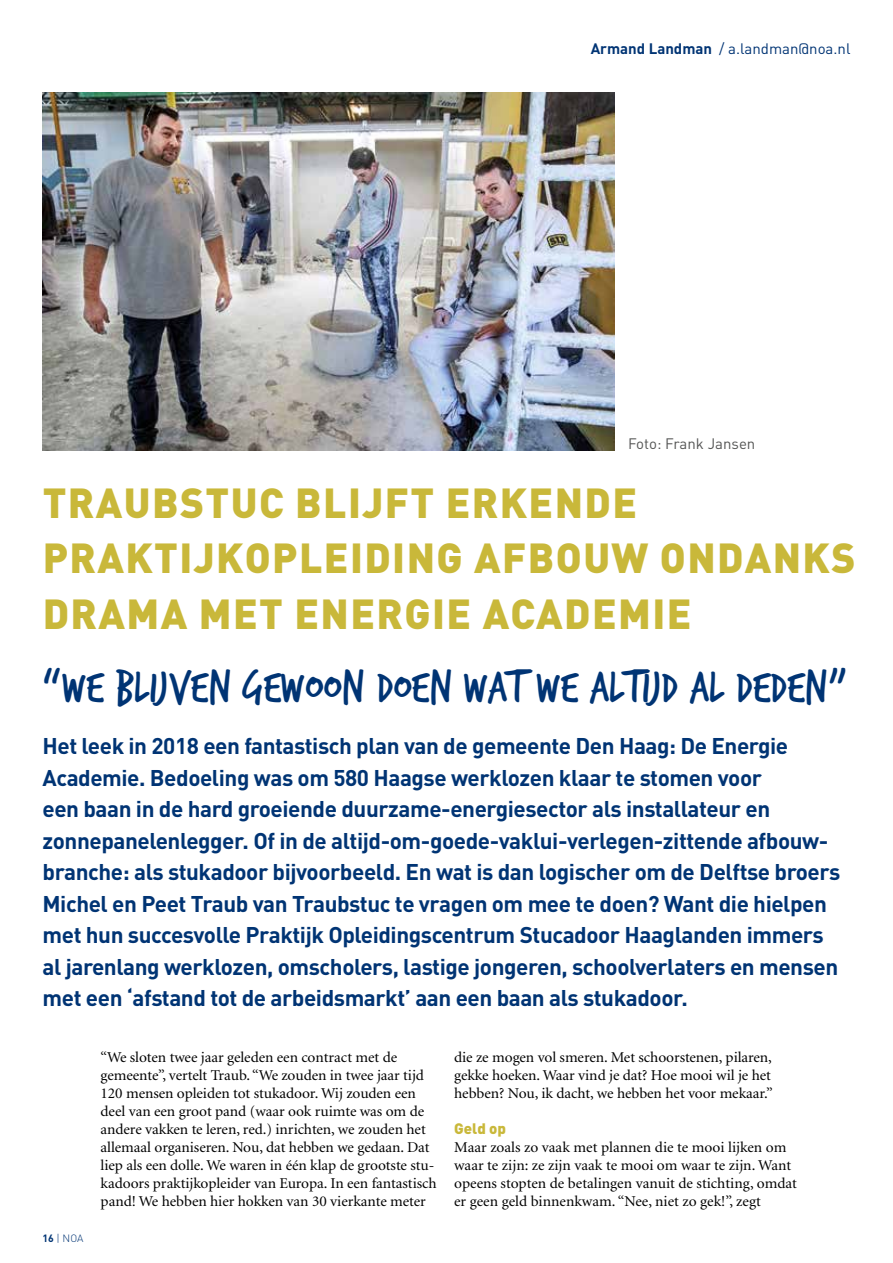
<style>
.page{position:relative;width:893px;height:1263px;background:#fff}
.page>*{position:absolute;margin:0;border:0;box-sizing:border-box;transform-origin:0 0}
.t1{font:48px "Trash Hand";color:#003474}
.t2{font:900 41.55px/55.1px "DIN Pro";letter-spacing:.035em;color:#c9b83a}
.t3{font:700 22.5px/31.5px "DIN Pro";letter-spacing:-.02em;color:#003474}
.t4{font:15px/18px "Minion";letter-spacing:-.005em;color:#000}
.t5{font:15px "DIN Pro";color:#003474}
.t6{font:15px "DIN Pro";color:#555655}
.t7{font:900 15px "DIN Pro";color:#c9b83a}
.t8{font:300 10.5px "DIN Pro";color:#003474}
.s1{font-weight:700}
</style>
<div class="page">
<img style="left:43px;top:92px;width:572px;height:359px">
<p class="t5" style="left:591px;top:38px;width:261px"><span class="s1">Armand Landman</span> / a.landman@noa.nl</p>
<p class="t6" style="left:628px;top:434px;width:129px">Foto: Frank Jansen</p>
<h2 class="t2" style="left:43px;top:474px;width:814px">TRAUBSTUC BLIJFT ERKENDE<br>PRAKTIJKOPLEIDING AFBOUW ONDANKS<br>DRAMA MET ENERGIE ACADEMIE</h2>
<h1 class="t1" style="left:43px;top:663px;width:807px">“WE BLIJVEN GEWOON DOEN WAT WE ALTIJD AL DEDEN”</h1>
<p class="t3" style="left:43px;top:729px;width:799px">Het leek in 2018 een fantastisch plan van de gemeente Den Haag: De Energie Academie. Bedoeling was om 580 Haagse werklozen klaar te stomen voor<br>een baan in de hard groeiende duurzame-energiesector als installateur en zonnepanelenlegger. Of in de altijd-om-goede-vaklui-verlegen-zittende afbouw&shy;branche: als stukadoor bijvoorbeeld. En wat is dan logischer om de Delftse broers Michel en Peet Traub van Traubstuc te vragen om mee te doen? Want die hielpen met hun succesvolle Praktijk Opleidingscentrum Stucadoor Haaglanden immers al jarenlang werklozen, omscholers, lastige jongeren, schoolverlaters en mensen met een ‘afstand tot de arbeidsmarkt’ aan een baan als stukadoor.</p>
<p class="t8" style="left:43px;top:1231px;width:42px"><span class="s1">16</span> | NOA</p>
<p class="t4" style="left:101px;top:1049px;width:337px">“We sloten twee jaar geleden een contract met de gemeente”, vertelt Traub. “We zouden in twee jaar tijd 120 mensen opleiden tot stukadoor. Wij zouden een deel van een groot pand (waar ook ruimte was om de andere vakken te leren, red.) inrichten, we zouden het allemaal organiseren. Nou, dat hebben we gedaan. Dat liep als een dolle. We waren in één klap de grootste stu&shy;kadoors praktijkopleider van Europa. In een fantastisch pand! We hebben hier hokken van 30 vierkante meter</p>
<p class="t4" style="left:454px;top:1049px;width:320px;text-align:justify">die ze mogen vol smeren. Met schoorstenen, pilaren, gekke hoeken. Waar vind je dat? Hoe mooi wil je het hebben? Nou, ik dacht, we hebben het voor mekaar.”</p>
<p class="t7" style="left:454px;top:1118px;width:53px">Geld op</p>
<p class="t4" style="left:454px;top:1139px;width:344px">Maar zoals zo vaak met plannen die te mooi lijken om waar te zijn: ze zijn vaak te mooi om waar te zijn. Want opeens stopten de betalingen vanuit de stichting, omdat er geen geld binnenkwam. “Nee, niet zo gek!”, zegt</p>
</div>
